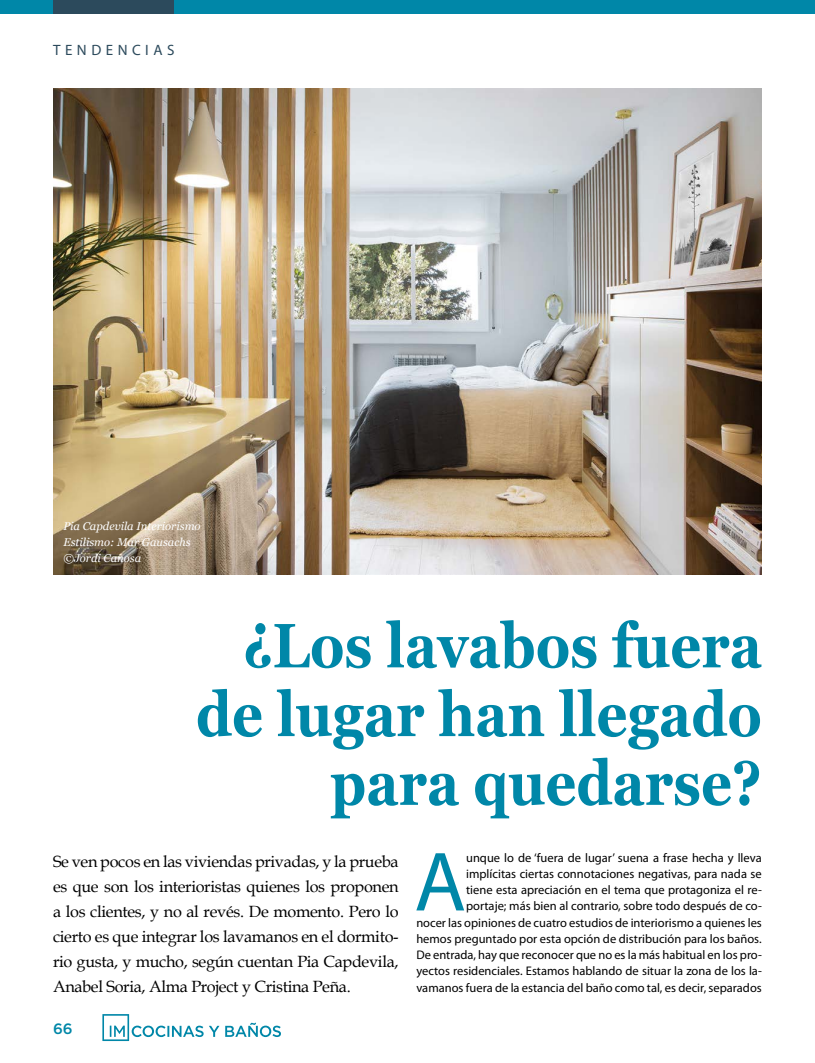
<style>
.page{position:relative;width:815px;height:1063px;background:#fff}
.page>*{position:absolute;margin:0;border:0;box-sizing:border-box;transform-origin:0 0}
.t1{font:84.88px "Myriad Pro";color:#0087a8}
.t2{font:700 62.5px/68.8px "Georgia";color:#0087a8;text-align:right;scale:.87 1}
.t3{font:16.25px/25px "Book Antiqua";letter-spacing:-.02em;color:#000;text-align:justify}
.t4{font:15px "Myriad Pro";letter-spacing:.3em;color:#2c4a5c}
.t5{font:500 15px "Gotham";color:#0087a8}
.t6{font:12.5px/16.2px "Myriad Pro";color:#000;text-align:right}
.t7{font:italic 11.25px/16.2px "Georgia";color:#fff}
</style>
<div class="page">
<div style="left:0;top:0;width:815px;height:14px;background:#0087a8"></div>
<div style="left:53px;top:0;width:121px;height:14px;background:#2c4a5c"></div>
<svg style="left:102px;top:1014px;width:117px;height:27px"></svg>
<svg style="left:225px;top:1023px;width:56px;height:14px"></svg>
<img style="left:53px;top:89px;width:709px;height:485px">
<p class="t4" style="left:53px;top:41px;width:123px">TENDENCIAS</p>
<p class="t7" style="left:63px;top:518px;width:139px">Pia Capdevila Interiorismo<br>Estilismo: Mar Gausachs ©Jordi Canosa</p>
<h2 class="t2" style="left:196px;top:612px;width:652px">¿Los lavabos fuera de lugar han llegado para quedarse?</h2>
<p class="t3" style="left:53px;top:848px;width:347px">Se ven pocos en las viviendas privadas, y la prueba es que son los interioristas quienes los proponen a los clientes, y no al revés. De momento. Pero lo cierto es que integrar los lavamanos en el dormito&shy;rio gusta, y mucho, según cuentan Pia Capdevila, Anabel Soria, Alma Project y Cristina Peña.</p>
<h1 class="t1" style="left:414px;top:830px;width:53px">A</h1>
<p class="t6" style="left:416px;top:849px;width:347px">unque lo de ‘fuera de lugar’ suena a frase hecha y lleva implícitas ciertas connotaciones negativas, para nada se<br>tiene esta apreciación en el tema que protagoniza el re-<br>portaje; más bien al contrario, sobre todo después de co-<br>nocer las opiniones de cuatro estudios de interiorismo a quienes les hemos preguntado por esta opción de distribución para los baños.<br>De entrada, hay que reconocer que no es la más habitual en los pro&shy;yectos residenciales. Estamos hablando de situar la zona de los la&shy;vamanos fuera de la estancia del baño como tal, es decir, separados</p>
<p class="t5" style="left:53px;top:1018px;width:21px">66</p>
</div>
